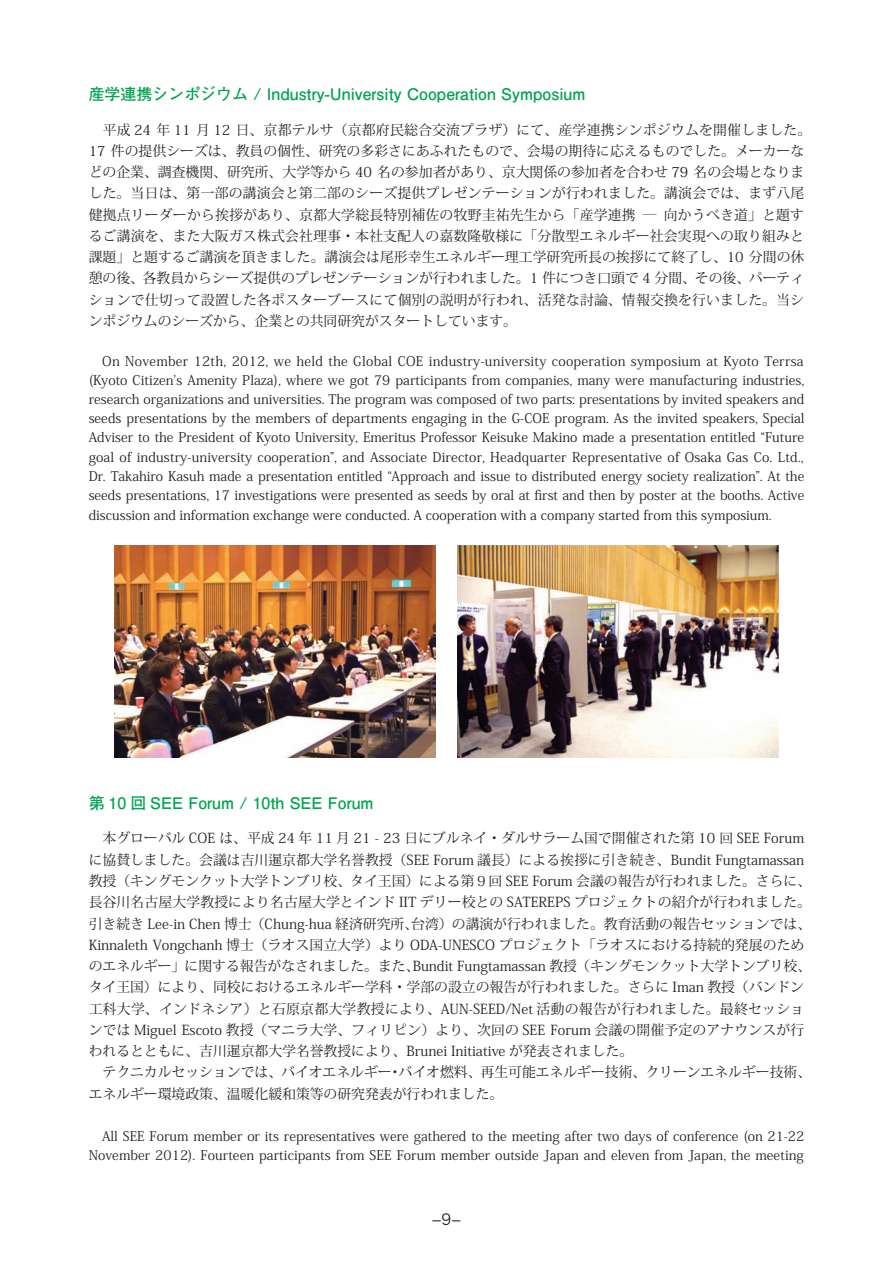
<style>
.page{position:relative;width:893px;height:1263px;background:#fff}
.page>*{position:absolute;margin:0;border:0;box-sizing:border-box;transform-origin:0 0}
.t1{font:700 15.9px "Futo Go B101 Pro";color:#00a54f}
.t2{font:15px "Hira Kaku Pro W3";color:#231f20}
.t3{font:13.8px/21.3px "Koz Min Pro";color:#231f20}
.t4{font:13.35px/19.2px "Koz Min Pro";color:#231f20;text-align:justify}
</style>
<div class="page">
<img style="left:115px;top:545px;width:321px;height:213px">
<img style="left:457px;top:545px;width:321px;height:213px">
<p class="t1" style="left:89px;top:82px;width:498px">産学連携シンポジウム / Industry-University Cooperation Symposium</p>
<p class="t3" style="left:89px;top:118px;width:724px">　平成 24 年 11 月 12 日、京都テルサ（京都府民総合交流プラザ）にて、産学連携シンポジウムを開催しました。17 件の提供シーズは、教員の個性、研究の多彩さにあふれたもので、会場の期待に応えるものでした。メーカーなどの企業、調査機関、研究所、大学等から 40 名の参加者があり、京大関係の参加者を合わせ 79 名の会場となりました。当日は、第一部の講演会と第二部のシーズ提供プレゼンテーションが行われました。講演会では、まず八尾健拠点リーダーから挨拶があり、京都大学総長特別補佐の牧野圭祐先生から「産学連携 ― 向かうべき道」と題するご講演を、また大阪ガス株式会社理事・本社支配人の嘉数隆敬様に「分散型エネルギー社会実現への取り組みと課題」と題するご講演を頂きました。講演会は尾形幸生エネルギー理工学研究所長の挨拶にて終了し、10 分間の休憩の後、各教員からシーズ提供のプレゼンテーションが行われました。1 件につき口頭で 4 分間、その後、パーティションで仕切って設置した各ポスターブースにて個別の説明が行われ、活発な討論、情報交換を行いました。当シンポジウムのシーズから、企業との共同研究がスタートしています。</p>
<p class="t4" style="left:89px;top:351px;width:717px">　On November 12th, 2012, we held the Global COE industry-university cooperation symposium at Kyoto Terrsa (Kyoto Citizen’s Amenity Plaza), where we got 79 participants from companies, many were manufacturing industries, research organizations and universities. The program was composed of two parts: presentations by invited speakers and seeds presentations by the members of departments engaging in the G-COE program. As the invited speakers, Special Adviser to the President of Kyoto University, Emeritus Professor Keisuke Makino made a presentation entitled “Future goal of industry-university cooperation”, and Associate Director, Headquarter Representative of Osaka Gas Co. Ltd., Dr. Takahiro Kasuh made a presentation entitled “Approach and issue to distributed energy society realization”. At the seeds presentations, 17 investigations were presented as seeds by oral at first and then by poster at the booths. Active</p>
<p class="t4" style="left:89px;top:505px;width:685px">discussion and information exchange were conducted. A cooperation with a company started from this symposium.</p>
<p class="t1" style="left:89px;top:791px;width:286px">第 10 回 SEE Forum / 10th SEE Forum</p>
<p class="t3" style="left:89px;top:827px;width:724px">　本グローバル COE は、平成 24 年 11 月 21 - 23 日にブルネイ・ダルサラーム国で開催された第 10 回 SEE Forumに協賛しました。会議は吉川暹京都大学名誉教授（SEE Forum 議長）による挨拶に引き続き、Bundit Fungtamassan教授（キングモンクット大学トンブリ校、タイ王国）による第９回 SEE Forum 会議の報告が行われました。さらに、長谷川名古屋大学教授により名古屋大学とインド IIT デリー校との SATEREPS プロジェクトの紹介が行われました。引き続き Lee-in Chen 博士（Chung-hua 経済研究所、台湾）の講演が行われました。教育活動の報告セッションでは、Kinnaleth Vongchanh 博士（ラオス国立大学）より ODA-UNESCO プロジェクト「ラオスにおける持続的発展のためのエネルギー」に関する報告がなされました。また、Bundit Fungtamassan 教授（キングモンクット大学トンブリ校、タイ王国）により、同校におけるエネルギー学科・学部の設立の報告が行われました。さらに Iman 教授（バンドン工科大学、インドネシア）と石原京都大学教授により、AUN-SEED/Net 活動の報告が行われました。最終セッションでは Miguel Escoto 教授（マニラ大学、フィリピン）より、次回の SEE Forum 会議の開催予定のアナウンスが行われるとともに、吉川暹京都大学名誉教授により、Brunei Initiative が発表されました。<br>　テクニカルセッションでは、バイオエネルギー・バイオ燃料、再生可能エネルギー技術、クリーンエネルギー技術、エネルギー環境政策、温暖化緩和策等の研究発表が行われました。</p>
<p class="t4" style="left:89px;top:1126px;width:717px">　All SEE Forum member or its representatives were gathered to the meeting after two days of conference (on 21-22<br>November 2012). Fourteen participants from SEE Forum member outside Japan and eleven from Japan, the meeting</p>
<p class="t2" style="left:432px;top:1206px;width:31px">−9−</p>
</div>
